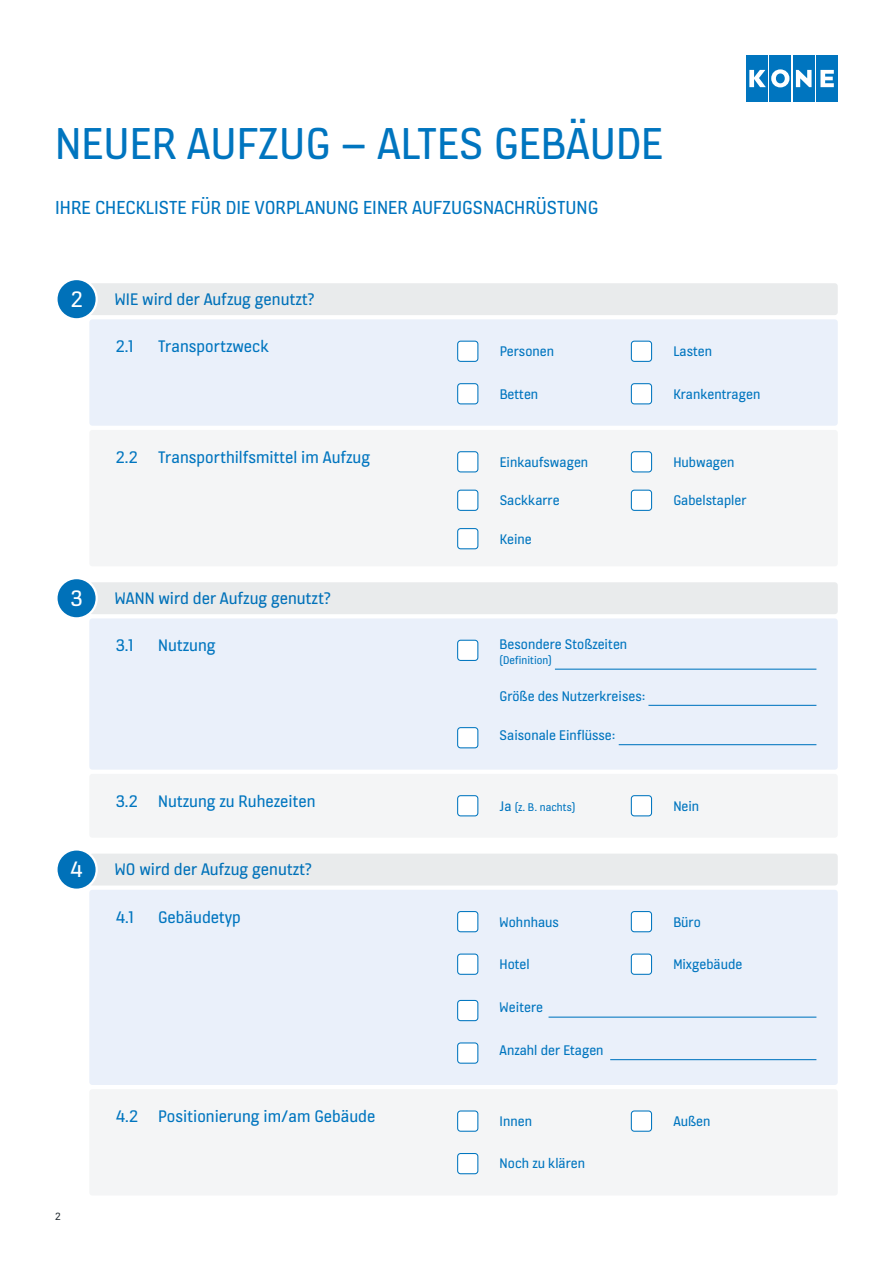
<style>
.page{position:relative;width:893px;height:1263px;background:#fff}
.page>*{position:absolute;margin:0;border:0;box-sizing:border-box;transform-origin:0 0}
.t1{font:48px "KONE Information";color:#0075bf}
.t2{font:24px "KONE Information";color:#fff}
.t3{font:20.25px "KONE Information";color:#0075bf}
.t4{font:18px "KONE Information";color:#0075bf}
.t5{font:18px "KONE Information";color:#0071b9}
.t6{font:15px "KONE Information";color:#0075bf}
.t7{font:12px "KONE Information";color:#0075bf}
.t8{font:11.25px "KONE Information";color:#262e33}
.s1{font-size:15px}
</style>
<div class="page">
<div style="left:746px;top:55px;width:22px;height:47px;background:#0075bf"></div>
<div style="left:793px;top:55px;width:21px;height:47px;background:#0075bf"></div>
<svg style="left:796px;top:70px;width:15px;height:17px"></svg>
<div style="left:770px;top:55px;width:21px;height:47px;background:#0075bf"></div>
<svg style="left:749px;top:69px;width:40px;height:18px"></svg>
<div style="left:816px;top:55px;width:22px;height:47px;background:#0075bf"></div>
<svg style="left:820px;top:70px;width:14px;height:17px"></svg>
<div style="left:89px;top:430px;width:749px;height:136px;background:#f4f5f6;border-radius:3px"></div>
<div style="left:458px;top:490px;width:20px;height:20px;background:#fff;border-radius:3px"></div>
<div style="left:457px;top:490px;width:21px;height:21px;border:1px solid #0075bf;border-radius:3px"></div>
<div style="left:458px;top:529px;width:20px;height:20px;background:#fff;border-radius:3px"></div>
<div style="left:457px;top:528px;width:21px;height:21px;border:1px solid #0075bf;border-radius:3px"></div>
<div style="left:89px;top:283px;width:749px;height:32px;background:#e9ebec;border-radius:3px"></div>
<div style="left:56px;top:279px;width:41px;height:40px;background:#0071b9;border-radius:50%"></div>
<div style="left:55px;top:278px;width:43px;height:42px;border:2px solid #fff;border-radius:50%"></div>
<div style="left:89px;top:319px;width:749px;height:107px;background:#eaf0fa;border-radius:3px"></div>
<div style="left:458px;top:341px;width:20px;height:20px;background:#fff;border-radius:3px"></div>
<div style="left:457px;top:341px;width:21px;height:21px;border:1px solid #0075bf;border-radius:3px"></div>
<div style="left:458px;top:384px;width:20px;height:20px;background:#fff;border-radius:3px"></div>
<div style="left:457px;top:383px;width:21px;height:21px;border:1px solid #0075bf;border-radius:3px"></div>
<div style="left:631px;top:341px;width:21px;height:20px;background:#fff;border-radius:3px"></div>
<div style="left:631px;top:341px;width:21px;height:21px;border:1px solid #0075bf;border-radius:3px"></div>
<div style="left:631px;top:384px;width:21px;height:20px;background:#fff;border-radius:3px"></div>
<div style="left:631px;top:383px;width:21px;height:21px;border:1px solid #0075bf;border-radius:3px"></div>
<div style="left:458px;top:452px;width:20px;height:20px;background:#fff;border-radius:3px"></div>
<div style="left:457px;top:451px;width:21px;height:21px;border:1px solid #0075bf;border-radius:3px"></div>
<div style="left:631px;top:452px;width:21px;height:20px;background:#fff;border-radius:3px"></div>
<div style="left:631px;top:451px;width:21px;height:21px;border:1px solid #0075bf;border-radius:3px"></div>
<div style="left:631px;top:490px;width:21px;height:20px;background:#fff;border-radius:3px"></div>
<div style="left:631px;top:490px;width:21px;height:21px;border:1px solid #0075bf;border-radius:3px"></div>
<div style="left:89px;top:774px;width:749px;height:64px;background:#f4f5f6;border-radius:3px"></div>
<div style="left:458px;top:796px;width:20px;height:20px;background:#fff;border-radius:3px"></div>
<div style="left:457px;top:795px;width:21px;height:21px;border:1px solid #0075bf;border-radius:3px"></div>
<div style="left:631px;top:796px;width:20px;height:20px;background:#fff;border-radius:3px"></div>
<div style="left:631px;top:795px;width:21px;height:21px;border:1px solid #0075bf;border-radius:3px"></div>
<div style="left:89px;top:618px;width:749px;height:152px;background:#eaf0fa;border-radius:3px"></div>
<hr style="left:619px;top:744px;width:197px;height:1px;background:#0075bf">
<div style="left:458px;top:728px;width:20px;height:20px;background:#fff;border-radius:3px"></div>
<div style="left:457px;top:727px;width:21px;height:21px;border:1px solid #0075bf;border-radius:3px"></div>
<hr style="left:648px;top:705px;width:168px;height:1px;background:#0075bf">
<hr style="left:555px;top:669px;width:261px;height:1px;background:#0075bf">
<div style="left:458px;top:640px;width:20px;height:20px;background:#fff;border-radius:3px"></div>
<div style="left:457px;top:640px;width:21px;height:21px;border:1px solid #0075bf;border-radius:3px"></div>
<div style="left:89px;top:582px;width:749px;height:32px;background:#e9ebec;border-radius:3px"></div>
<div style="left:56px;top:578px;width:41px;height:40px;background:#0071b9;border-radius:50%"></div>
<div style="left:55px;top:577px;width:43px;height:42px;border:2px solid #fff;border-radius:50%"></div>
<div style="left:89px;top:1089px;width:749px;height:106px;background:#f4f5f6;border-radius:3px"></div>
<div style="left:458px;top:1111px;width:20px;height:20px;background:#fff;border-radius:3px"></div>
<div style="left:457px;top:1110px;width:21px;height:22px;border:1px solid #0075bf;border-radius:3px"></div>
<div style="left:458px;top:1153px;width:20px;height:21px;background:#fff;border-radius:3px"></div>
<div style="left:457px;top:1153px;width:21px;height:21px;border:1px solid #0075bf;border-radius:3px"></div>
<div style="left:631px;top:1111px;width:20px;height:20px;background:#fff;border-radius:3px"></div>
<div style="left:631px;top:1110px;width:21px;height:22px;border:1px solid #0075bf;border-radius:3px"></div>
<div style="left:89px;top:890px;width:749px;height:195px;background:#eaf0fa;border-radius:3px"></div>
<div style="left:458px;top:911px;width:20px;height:21px;background:#fff;border-radius:3px"></div>
<div style="left:457px;top:911px;width:21px;height:21px;border:1px solid #0075bf;border-radius:3px"></div>
<div style="left:458px;top:954px;width:20px;height:20px;background:#fff;border-radius:3px"></div>
<div style="left:457px;top:953px;width:21px;height:22px;border:1px solid #0075bf;border-radius:3px"></div>
<div style="left:631px;top:911px;width:20px;height:21px;background:#fff;border-radius:3px"></div>
<div style="left:631px;top:911px;width:21px;height:21px;border:1px solid #0075bf;border-radius:3px"></div>
<div style="left:631px;top:954px;width:20px;height:20px;background:#fff;border-radius:3px"></div>
<div style="left:631px;top:953px;width:21px;height:22px;border:1px solid #0075bf;border-radius:3px"></div>
<hr style="left:549px;top:1016px;width:267px;height:2px;background:#0075bf">
<div style="left:458px;top:1000px;width:20px;height:21px;background:#fff;border-radius:3px"></div>
<div style="left:457px;top:1000px;width:21px;height:21px;border:1px solid #0075bf;border-radius:3px"></div>
<hr style="left:610px;top:1059px;width:206px;height:1px;background:#0075bf">
<div style="left:458px;top:1043px;width:20px;height:20px;background:#fff;border-radius:3px"></div>
<div style="left:457px;top:1042px;width:21px;height:22px;border:1px solid #0075bf;border-radius:3px"></div>
<div style="left:89px;top:854px;width:749px;height:31px;background:#e9ebec;border-radius:3px"></div>
<div style="left:56px;top:849px;width:41px;height:41px;background:#0071b9;border-radius:50%"></div>
<div style="left:55px;top:848px;width:43px;height:43px;border:2px solid #fff;border-radius:50%"></div>
<h1 class="t1" style="left:55px;top:111px;width:609px">NEUER AUFZUG – ALTES GEBÄUDE</h1>
<h3 class="t3" style="left:55px;top:194px;width:544px">IHRE CHECKLISTE FÜR DIE VORPLANUNG EINER AUFZUGSNACHRÜSTUNG</h3>
<h2 class="t2" style="left:71px;top:283px;width:13px">2</h2>
<p class="t5" style="left:115px;top:287px;width:201px">WIE wird der Aufzug genutzt?</p>
<p class="t4" style="left:116px;top:334px;width:20px">2.1</p>
<p class="t4" style="left:158px;top:334px;width:112px">Transportzweck</p>
<p class="t6" style="left:500px;top:341px;width:56px">Personen</p>
<p class="t6" style="left:500px;top:384px;width:40px">Betten</p>
<p class="t6" style="left:673px;top:341px;width:40px">Lasten</p>
<p class="t6" style="left:673px;top:384px;width:89px">Krankentragen</p>
<p class="t4" style="left:116px;top:445px;width:256px">2.2 Transporthilfsmittel im Aufzug</p>
<p class="t6" style="left:500px;top:452px;width:90px">Einkaufswagen</p>
<p class="t6" style="left:673px;top:452px;width:63px">Hubwagen</p>
<p class="t6" style="left:673px;top:490px;width:75px">Gabelstapler</p>
<p class="t6" style="left:500px;top:490px;width:61px">Sackkarre</p>
<p class="t6" style="left:500px;top:529px;width:34px">Keine</p>
<h2 class="t2" style="left:70px;top:582px;width:14px">3</h2>
<p class="t5" style="left:115px;top:586px;width:217px">WANN wird der Aufzug genutzt?</p>
<p class="t4" style="left:116px;top:633px;width:20px">3.1</p>
<p class="t4" style="left:158px;top:633px;width:59px">Nutzung</p>
<p class="t6" style="left:500px;top:634px;width:129px">Besondere Stoßzeiten</p>
<p class="t7" style="left:500px;top:652px;width:54px">(Definition)</p>
<p class="t6" style="left:500px;top:686px;width:147px">Größe des Nutzerkreises:</p>
<p class="t6" style="left:500px;top:725px;width:117px">Saisonale Einflüsse:</p>
<p class="t4" style="left:116px;top:789px;width:202px">3.2 Nutzung zu Ruhezeiten</p>
<p class="t7" style="left:500px;top:799px;width:77px"><span class="s1">Ja</span> (z. B. nachts)</p>
<p class="t6" style="left:673px;top:796px;width:27px">Nein</p>
<h2 class="t2" style="left:70px;top:854px;width:14px">4</h2>
<p class="t5" style="left:115px;top:858px;width:198px">WO wird der Aufzug genutzt?</p>
<p class="t4" style="left:116px;top:905px;width:20px">4.1</p>
<p class="t4" style="left:158px;top:905px;width:84px">Gebäudetyp</p>
<p class="t6" style="left:500px;top:912px;width:61px">Wohnhaus</p>
<p class="t6" style="left:500px;top:954px;width:32px">Hotel</p>
<p class="t6" style="left:500px;top:997px;width:45px">Weitere</p>
<p class="t6" style="left:500px;top:1040px;width:106px">Anzahl der Etagen</p>
<p class="t8" style="left:55px;top:1209px;width:7px">2</p>
<p class="t4" style="left:116px;top:1104px;width:261px">4.2 Positionierung im/am Gebäude</p>
<p class="t6" style="left:500px;top:1111px;width:34px">Innen</p>
<p class="t6" style="left:500px;top:1154px;width:87px">Noch zu klären</p>
<p class="t6" style="left:673px;top:912px;width:29px">Büro</p>
<p class="t6" style="left:673px;top:954px;width:71px">Mixgebäude</p>
<p class="t6" style="left:673px;top:1111px;width:39px">Außen</p>
</div>
